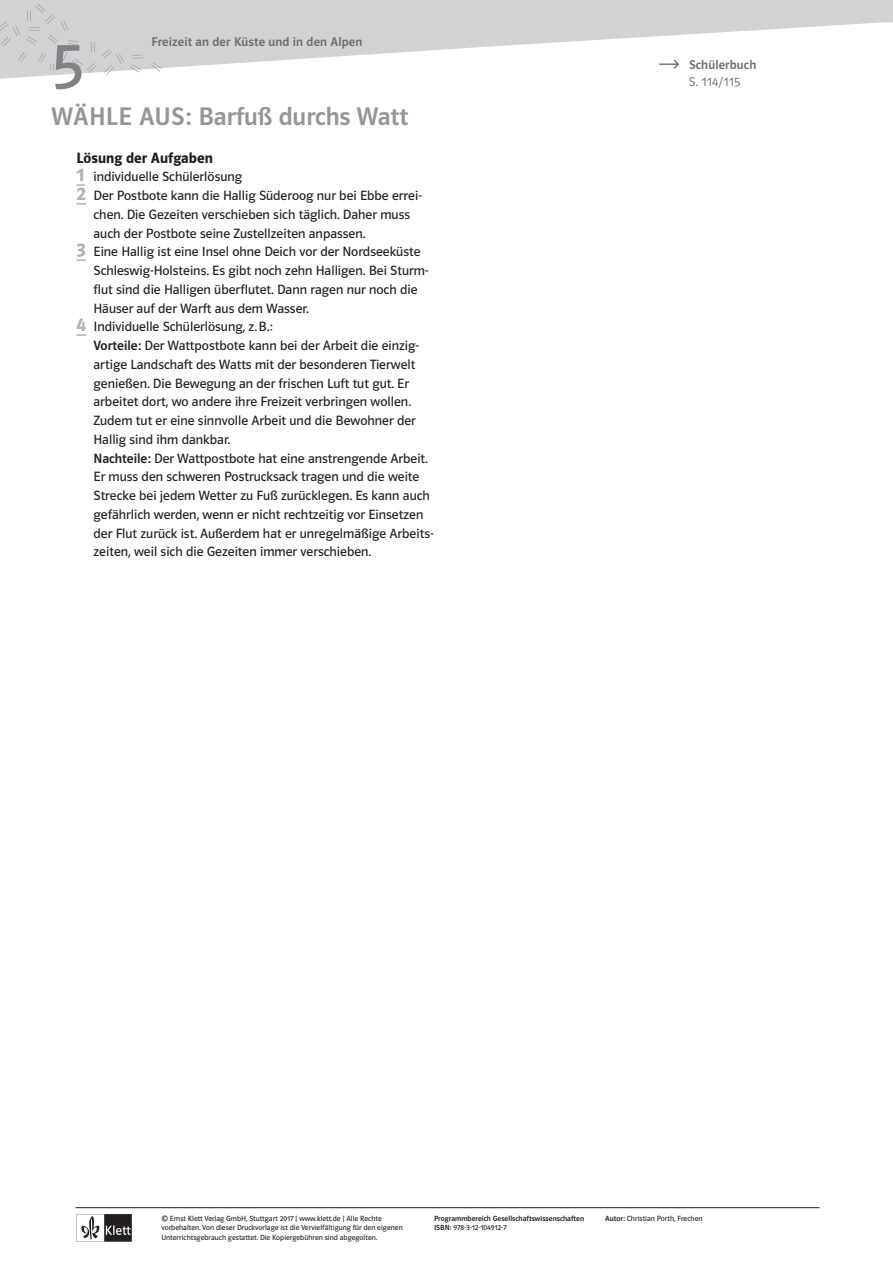
<style>
.page{position:relative;width:893px;height:1263px;background:#fff}
.page>*{position:absolute;margin:0;border:0;box-sizing:border-box;transform-origin:0 0}
.t1{font:67.5px "Polo 22 K Buch";color:#808285}
.t2{font:25.5px "Polo ST11 K Krftg";color:#939598}
.t3{font:15px "Polo ST11 K Hfett";color:#231f20}
.t4{font:13.5px "Polo ST11 K Buch";color:#231f20}
.t5{font:12.75px "Polo ST11 K Krftg";letter-spacing:.01em;color:#6c6d70}
.t6{font:12.75px "Polo ST11 K Leicht";letter-spacing:.01em;color:#6c6d70}
.t7{font:7.5px/9.8px "Polo ST11 K Buch";color:#231f20}
.t8{font:7.5px "Polo ST11 K Krftg";color:#231f20}
.s1{font-family:"Polo ST11 K Hfett";font-size:19.5px;color:#b2b3b7}
.s2{font-family:"Polo ST11 K Krftg"}
</style>
<div class="page">
<svg style="left:0;top:0;width:893px;height:79px;fill:#d1d2d4"></svg>
<svg style="left:0;top:4px;width:124px;height:72px;background:#d0d1d3"></svg>
<svg style="left:130px;top:55px;width:13px;height:17px"></svg>
<svg style="left:151px;top:62px;width:11px;height:10px"></svg>
<svg style="left:77px;top:184px;width:8px;height:2px"></svg>
<svg style="left:77px;top:203px;width:9px;height:2px"></svg>
<svg style="left:77px;top:259px;width:9px;height:2px"></svg>
<svg style="left:77px;top:334px;width:9px;height:2px"></svg>
<svg style="left:659px;top:60px;width:20px;height:9px"></svg>
<svg style="left:77px;top:1214px;width:55px;height:28px"></svg>
<hr style="left:75px;top:1207px;width:745px;height:1px;background:#231f20">
<h1 class="t1" style="left:51px;top:29px;width:33px">5</h1>
<p class="t5" style="left:151px;top:35px;width:212px">Freizeit an der Küste und in den Alpen</p>
<h2 class="t2" style="left:51px;top:103px;width:359px">WÄHLE AUS: Barfuß durchs Watt</h2>
<p class="t3" style="left:77px;top:149px;width:138px">Lösung der Aufgaben</p>
<p class="t4" style="left:77px;top:169px;width:167px"><span class="s1">1</span> individuelle Schülerlösung</p>
<p class="t4" style="left:77px;top:188px;width:347px"><span class="s1">2</span> Der Postbote kann die Hallig Süderoog nur bei Ebbe errei-</p>
<p class="t4" style="left:94px;top:207px;width:318px">chen. Die Gezeiten verschieben sich täglich. Daher muss</p>
<p class="t4" style="left:94px;top:226px;width:274px">auch der Postbote seine Zustellzeiten anpassen.</p>
<p class="t4" style="left:77px;top:244px;width:346px"><span class="s1">3</span> Eine Hallig ist eine Insel ohne Deich vor der Nordseeküste</p>
<p class="t4" style="left:94px;top:263px;width:336px">Schleswig-Holsteins. Es gibt noch zehn Halligen. Bei Sturm-</p>
<p class="t4" style="left:94px;top:282px;width:325px">flut sind die Halligen überflutet. Dann ragen nur noch die</p>
<p class="t4" style="left:94px;top:301px;width:217px">Häuser auf der Warft aus dem Wasser.</p>
<p class="t4" style="left:77px;top:319px;width:198px"><span class="s1">4</span> Individuelle Schülerlösung, z.B.:</p>
<p class="t4" style="left:94px;top:338px;width:326px"><span class="s2">Vorteile:</span> Der Wattpostbote kann bei der Arbeit die einzig-</p>
<p class="t4" style="left:94px;top:357px;width:323px">artige Landschaft des Watts mit der besonderen Tierwelt</p>
<p class="t4" style="left:94px;top:376px;width:317px">genießen. Die Bewegung an der frischen Luft tut gut. Er</p>
<p class="t4" style="left:94px;top:394px;width:319px">arbeitet dort, wo andere ihre Freizeit verbringen wollen.</p>
<p class="t4" style="left:94px;top:413px;width:324px">Zudem tut er eine sinnvolle Arbeit und die Bewohner der</p>
<p class="t4" style="left:94px;top:432px;width:138px">Hallig sind ihm dankbar.</p>
<p class="t4" style="left:94px;top:451px;width:336px"><span class="s2">Nachteile:</span> Der Wattpostbote hat eine anstrengende Arbeit.</p>
<p class="t4" style="left:94px;top:469px;width:327px">Er muss den schweren Postrucksack tragen und die weite</p>
<p class="t4" style="left:94px;top:488px;width:338px">Strecke bei jedem Wetter zu Fuß zurücklegen. Es kann auch</p>
<p class="t4" style="left:94px;top:507px;width:331px">gefährlich werden, wenn er nicht rechtzeitig vor Einsetzen</p>
<p class="t4" style="left:94px;top:526px;width:342px">der Flut zurück ist. Außerdem hat er unregelmäßige Arbeits-</p>
<p class="t4" style="left:94px;top:544px;width:279px">zeiten, weil sich die Gezeiten immer verschieben.</p>
<p class="t5" style="left:689px;top:57px;width:69px">Schülerbuch</p>
<p class="t6" style="left:689px;top:75px;width:53px">S. 114/115</p>
<p class="t7" style="left:161px;top:1213px;width:222px">© Ernst Klett Verlag GmbH, Stuttgart 2017 | www.klett.de | Alle Rechte</p>
<p class="t7" style="left:605px;top:1213px;width:99px"><span class="s2">Autor:</span> Christian Porth, Frechen</p>
<p class="t7" style="left:161px;top:1223px;width:243px">vorbehalten. Von dieser Druckvorlage ist die Vervielfältigung für den eigenen<br>Unterrichtsgebrauch gestattet. Die Kopiergebühren sind abgegolten.</p>
<p class="t8" style="left:434px;top:1214px;width:152px">Programmbereich Gesellschaftswissenschaften</p>
<p class="t7" style="left:434px;top:1223px;width:74px"><span class="s2">ISBN:</span> 978-3-12-104912-7</p>
</div>
